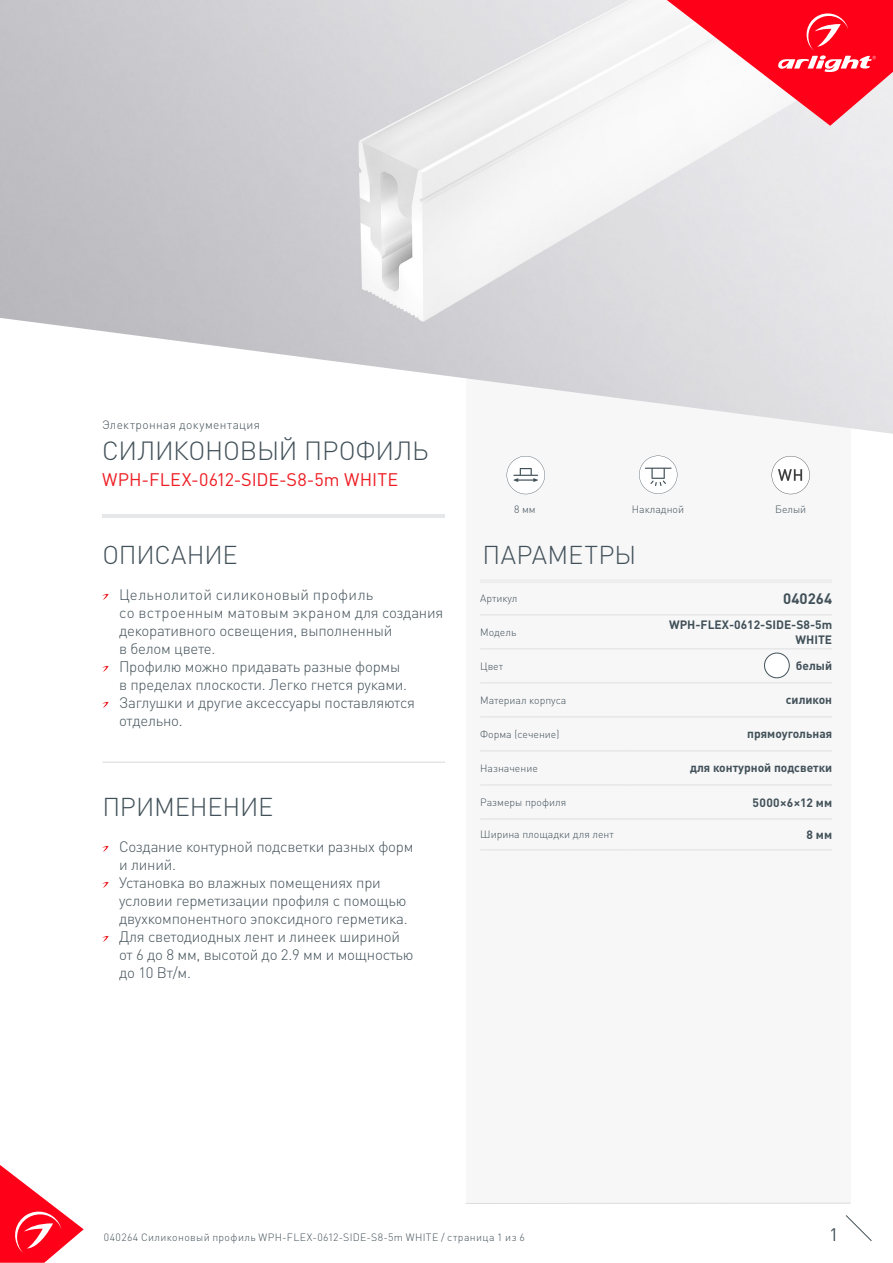
<style>
.page{position:relative;width:893px;height:1263px;background:#fff}
.page>*{position:absolute;margin:0;border:0;box-sizing:border-box;transform-origin:0 0}
.t1{font:300 25.95px "DIN Pro";letter-spacing:-.01em;color:#425159}
.t2{font:300 25.5px "DIN Pro";letter-spacing:-.005em;color:#425159}
.t3{font:300 25.5px "DIN Pro";letter-spacing:.015em;color:#425159}
.t4{font:18px "DIN Pro";letter-spacing:.005em;color:#ee1d23}
.t5{font:18px "DIN Pro";color:#425159}
.t6{font:300 15px/18px "DIN Pro";letter-spacing:-.015em;color:#425159}
.t7{font:300 15px/18px "DIN Pro";letter-spacing:.01em;color:#425159}
.t8{font:700 15px "DIN Pro";color:#425159}
.t9{font:700 12px/14.4px "DIN Pro";color:#425159;text-align:right}
.t10{font:300 12px "DIN Pro";letter-spacing:.03em;color:#425159}
.t11{font:300 10.5px "DIN Pro";color:#425159}
.t12{font:300 10.5px "DIN Pro";letter-spacing:.035em;color:#425159}
</style>
<div class="page">
<svg style="left:0;top:1165px;width:84px;height:98px"></svg>
<svg style="left:845px;top:1215px;width:27px;height:26px"></svg>
<svg style="left:466px;top:257px;width:384px;height:946px"></svg>
<hr style="left:480px;top:579px;width:148px;height:4px;background:#eeeeef">
<hr style="left:628px;top:579px;width:204px;height:4px;background:#eeeeef">
<hr style="left:480px;top:614px;width:148px;height:1px;background:#e6e7e9">
<hr style="left:628px;top:614px;width:204px;height:1px;background:#e6e7e9">
<hr style="left:480px;top:648px;width:148px;height:2px;background:#e6e7e9">
<hr style="left:628px;top:648px;width:204px;height:2px;background:#e6e7e9">
<hr style="left:480px;top:682px;width:148px;height:2px;background:#e6e7e9">
<hr style="left:628px;top:682px;width:204px;height:2px;background:#e6e7e9">
<hr style="left:480px;top:716px;width:148px;height:2px;background:#e6e7e9">
<hr style="left:628px;top:716px;width:204px;height:2px;background:#e6e7e9">
<hr style="left:480px;top:750px;width:148px;height:2px;background:#e6e7e9">
<hr style="left:628px;top:750px;width:204px;height:2px;background:#e6e7e9">
<hr style="left:480px;top:784px;width:148px;height:2px;background:#e6e7e9">
<hr style="left:628px;top:784px;width:204px;height:2px;background:#e6e7e9">
<hr style="left:480px;top:818px;width:148px;height:2px;background:#e6e7e9">
<hr style="left:628px;top:818px;width:204px;height:2px;background:#e6e7e9">
<hr style="left:480px;top:849px;width:148px;height:2px;background:#e6e7e9">
<hr style="left:628px;top:849px;width:204px;height:2px;background:#e6e7e9">
<hr style="left:466px;top:1203px;width:384px;height:1px;background:#dcdddf">
<svg style="left:667px;top:0;width:226px;height:126px"></svg>
<svg style="left:102px;top:846px;width:7px;height:6px"></svg>
<svg style="left:102px;top:882px;width:7px;height:6px"></svg>
<svg style="left:102px;top:936px;width:7px;height:6px"></svg>
<svg style="left:507px;top:456px;width:38px;height:38px"></svg>
<svg style="left:639px;top:456px;width:38px;height:38px"></svg>
<hr style="left:102px;top:515px;width:342px;height:3px;background:#e6e7e9">
<hr style="left:102px;top:762px;width:343px;height:1px;background:#dcdddf">
<svg style="left:102px;top:594px;width:7px;height:6px"></svg>
<svg style="left:102px;top:666px;width:7px;height:6px"></svg>
<svg style="left:102px;top:702px;width:7px;height:6px"></svg>
<svg style="left:772px;top:456px;width:38px;height:38px"></svg>
<div style="left:764px;top:653px;width:25px;height:25px;background:#fff;border-radius:50%"></div>
<div style="left:764px;top:653px;width:26px;height:25px;border:1px solid #425159;border-radius:50%"></div>
<p class="t10" style="left:102px;top:417px;width:160px">Электронная документация</p>
<p class="t1" style="left:102px;top:433px;width:328px">СИЛИКОНОВЫЙ ПРОФИЛЬ</p>
<p class="t4" style="left:102px;top:467px;width:298px">WPH-FLEX-0612-SIDE-S8-5m WHITE</p>
<p class="t2" style="left:102px;top:537px;width:137px">ОПИСАНИЕ</p>
<p class="t7" style="left:119px;top:584px;width:326px">Цельнолитой силиконовый профиль<br>со встроенным матовым экраном для создания декоративного освещения, выполненный<br>в белом цвете.</p>
<p class="t6" style="left:119px;top:656px;width:290px">Профилю можно придавать разные формы в пределах плоскости. Легко гнется руками.</p>
<p class="t6" style="left:119px;top:692px;width:298px">Заглушки и другие аксессуары поставляются отдельно.</p>
<p class="t2" style="left:102px;top:789px;width:172px">ПРИМЕНЕНИЕ</p>
<p class="t6" style="left:119px;top:836px;width:296px">Создание контурной подсветки разных форм и линий.</p>
<p class="t6" style="left:119px;top:872px;width:290px">Установка во влажных помещениях при условии герметизации профиля с помощью двухкомпонентного эпоксидного герметика.</p>
<p class="t6" style="left:119px;top:926px;width:296px">Для светодиодных лент и линеек шириной от 6 до 8 мм, высотой до 2.9 мм и мощностью до 10 Вт/м.</p>
<p class="t11" style="left:514px;top:502px;width:23px">8 мм</p>
<p class="t11" style="left:632px;top:502px;width:54px">Накладной</p>
<p class="t11" style="left:775px;top:502px;width:33px">Белый</p>
<p class="t3" style="left:483px;top:537px;width:155px">ПАРАМЕТРЫ</p>
<p class="t11" style="left:480px;top:591px;width:39px">Артикул</p>
<p class="t8" style="left:783px;top:588px;width:50px">040264</p>
<p class="t11" style="left:480px;top:625px;width:38px">Модель</p>
<p class="t9" style="left:669px;top:617px;width:165px">WPH-FLEX-0612-SIDE-S8-5m<br>WHITE</p>
<p class="t11" style="left:480px;top:659px;width:24px">Цвет</p>
<p class="t9" style="left:796px;top:658px;width:38px">белый</p>
<p class="t11" style="left:480px;top:693px;width:88px">Материал корпуса</p>
<p class="t9" style="left:786px;top:692px;width:48px">силикон</p>
<p class="t11" style="left:480px;top:727px;width:81px">Форма (сечение)</p>
<p class="t9" style="left:747px;top:726px;width:86px">прямоугольная</p>
<p class="t11" style="left:480px;top:761px;width:59px">Назначение</p>
<p class="t9" style="left:690px;top:760px;width:144px">для контурной подсветки</p>
<p class="t11" style="left:480px;top:795px;width:87px">Размеры профиля</p>
<p class="t9" style="left:753px;top:794px;width:81px">5000×6×12 мм</p>
<p class="t11" style="left:480px;top:827px;width:135px">Ширина площадки для лент</p>
<p class="t9" style="left:806px;top:827px;width:27px">8 мм</p>
<p class="t12" style="left:104px;top:1230px;width:423px">040264 Силиконовый профиль WPH-FLEX-0612-SIDE-S8-5m WHITE / страница 1 из 6</p>
<p class="t5" style="left:829px;top:1222px;width:11px">1</p>
</div>
